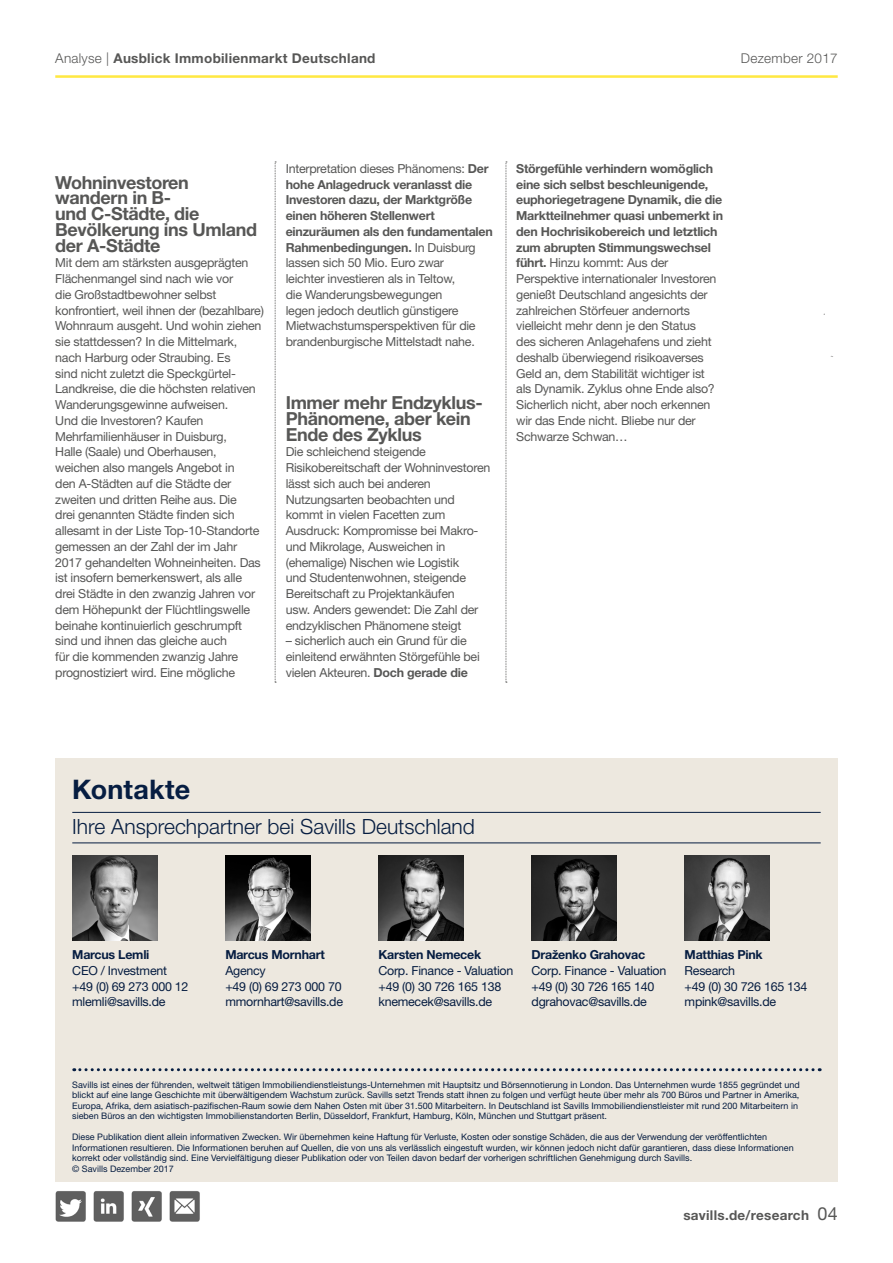
<style>
.page{position:relative;width:893px;height:1263px;background:#fff}
.page>*{position:absolute;margin:0;border:0;box-sizing:border-box;transform-origin:0 0}
.t1{font:700 27px "Helvetica Neue LT Std";color:#061d41}
.t2{font:300 21px "Helvetica Neue LT Std";color:#061d41}
.t3{font:700 18px/15.8px "Helvetica Neue LT Std";letter-spacing:-.02em;color:#575756}
.t4{font:700 13.5px "Helvetica Neue LT Std";letter-spacing:.02em;color:#575756}
.t5{font:300 13.5px "Helvetica Neue LT Std";letter-spacing:.02em;color:#575756}
.t6{font:12.45px/15.8px "Helvetica Neue LT Std";letter-spacing:-.02em;color:#575756}
.t7{font:12.45px/15.8px "Helvetica Neue LT Std";letter-spacing:-.02em;color:#061d41}
.t8{font:700 12.45px "Helvetica Neue LT Std";letter-spacing:-.02em;color:#061d41}
.t9{font:9px/10.5px "Helvetica Neue LT Std";color:#061d41}
.s1{font-weight:300}
.s2{font-weight:700}
.s3{font-weight:400;font-size:18px}
</style>
<div class="page">
<hr style="left:55px;top:75px;width:783px;height:3px;background:#ffe843">
<div style="left:55px;top:758px;width:783px;height:424px;background:#ede8df"></div>
<hr style="left:72px;top:812px;width:749px;height:1px;background:#061d41">
<hr style="left:72px;top:842px;width:749px;height:1px;background:#061d41">
<img style="left:225px;top:856px;width:85px;height:85px">
<img style="left:73px;top:856px;width:84px;height:85px">
<img style="left:378px;top:856px;width:85px;height:85px">
<img style="left:531px;top:856px;width:86px;height:85px">
<img style="left:685px;top:856px;width:85px;height:85px">
<svg style="left:74px;top:1068px;width:746px;height:3px"></svg>
<img style="left:55px;top:1191px;width:31px;height:30px">
<img style="left:93px;top:1191px;width:31px;height:30px">
<img style="left:131px;top:1191px;width:31px;height:30px">
<img style="left:169px;top:1191px;width:31px;height:30px">
<svg style="left:275px;top:162px;width:1px;height:521px"></svg>
<svg style="left:506px;top:162px;width:1px;height:521px"></svg>
<p class="t4" style="left:55px;top:50px;width:322px"><span class="s1">Analyse |</span> Ausblick Immobilienmarkt Deutschland</p>
<p class="t5" style="left:741px;top:50px;width:98px">Dezember 2017</p>
<h3 class="t3" style="left:55px;top:174px;width:203px">Wohninvestoren wandern in B-<br>und C-Städte, die<br>Bevölkerung ins Umland der A-Städte</h3>
<p class="t6" style="left:55px;top:255px;width:210px">Mit dem am stärksten ausgeprägten Flächenmangel sind nach wie vor<br>die Großstadtbewohner selbst konfrontiert, weil ihnen der (bezahlbare)<br>Wohnraum ausgeht. Und wohin ziehen sie stattdessen? In die Mittelmark, nach Harburg oder Straubing. Es<br>sind nicht zuletzt die Speckgürtel-Landkreise, die die höchsten relativen Wanderungsgewinne aufweisen.<br>Und die Investoren? Kaufen Mehrfamilienhäuser in Duisburg,<br>Halle (Saale) und Oberhausen, weichen also mangels Angebot in<br>den A-Städten auf die Städte der zweiten und dritten Reihe aus. Die<br>drei genannten Städte finden sich allesamt in der Liste Top-10-Standorte gemessen an der Zahl der im Jahr 2017 gehandelten Wohneinheiten. Das ist insofern bemerkenswert, als alle drei Städte in den zwanzig Jahren vor dem Höhepunkt der Flüchtlingswelle beinahe kontinuierlich geschrumpft sind und ihnen das gleiche auch<br>für die kommenden zwanzig Jahre prognostiziert wird. Eine mögliche</p>
<p class="t6" style="left:286px;top:160px;width:209px">Interpretation dieses Phänomens: <span class="s2">Der hohe Anlagedruck veranlasst die Investoren dazu, der Marktgröße einen höheren Stellenwert einzuräumen als den fundamentalen Rahmenbedingungen.</span> In Duisburg lassen sich 50 Mio. Euro zwar<br>leichter investieren als in Teltow,<br>die Wanderungsbewegungen<br>legen jedoch deutlich günstigere Mietwachstumsperspektiven für die brandenburgische Mittelstadt nahe.</p>
<h3 class="t3" style="left:286px;top:394px;width:199px">Immer mehr Endzyklus-<br>Phänomene, aber kein<br>Ende des Zyklus</h3>
<p class="t6" style="left:286px;top:444px;width:206px">Die schleichend steigende<br>Risikobereitschaft der Wohninvestoren lässt sich auch bei anderen<br>Nutzungsarten beobachten und kommt in vielen Facetten zum<br>Ausdruck: Kompromisse bei Makro&shy;und Mikrolage, Ausweichen in (ehemalige) Nischen wie Logistik<br>und Studentenwohnen, steigende<br>Bereitschaft zu Projektankäufen<br>usw. Anders gewendet: Die Zahl der endzyklischen Phänomene steigt</p>
<p class="t6" style="left:286px;top:633px;width:196px">– sicherlich auch ein Grund für die einleitend erwähnten Störgefühle bei vielen Akteuren. <span class="s2">Doch gerade die</span></p>
<p class="t6" style="left:516px;top:160px;width:209px"><span class="s2">Störgefühle verhindern womöglich eine sich selbst beschleunigende, euphoriegetragene Dynamik, die die Marktteilnehmer quasi unbemerkt in den Hochrisikobereich und letztlich zum abrupten Stimmungswechsel führt.</span> Hinzu kommt: Aus der Perspektive internationaler Investoren genießt Deutschland angesichts der zahlreichen Störfeuer andernorts vielleicht mehr denn je den Status<br>des sicheren Anlagehafens und zieht deshalb überwiegend risikoaverses Geld an, dem Stabilität wichtiger ist<br>als Dynamik. Zyklus ohne Ende also?<br>Sicherlich nicht, aber noch erkennen wir das Ende nicht. Bliebe nur der Schwarze Schwan…</p>
<h1 class="t1" style="left:72px;top:772px;width:119px">Kontakte</h1>
<h2 class="t2" style="left:72px;top:814px;width:404px">Ihre Ansprechpartner bei Savills Deutschland</h2>
<p class="t8" style="left:72px;top:947px;width:79px">Marcus Lemli</p>
<p class="t7" style="left:72px;top:962px;width:118px">CEO / Investment +49 (0) 69 273 000 12 mlemli@savills.de</p>
<p class="t8" style="left:225px;top:947px;width:101px">Marcus Mornhart</p>
<p class="t7" style="left:225px;top:962px;width:119px">Agency<br>+49 (0) 69 273 000 70 mmornhart@savills.de</p>
<p class="t8" style="left:378px;top:947px;width:104px">Karsten Nemecek</p>
<p class="t7" style="left:378px;top:962px;width:136px">Corp. Finance - Valuation +49 (0) 30 726 165 138 knemecek@savills.de</p>
<p class="t8" style="left:531px;top:947px;width:115px">Draženko Grahovac</p>
<p class="t7" style="left:531px;top:962px;width:136px">Corp. Finance - Valuation +49 (0) 30 726 165 140 dgrahovac@savills.de</p>
<p class="t8" style="left:685px;top:947px;width:80px">Matthias Pink</p>
<p class="t7" style="left:685px;top:962px;width:124px">Research<br>+49 (0) 30 726 165 134 mpink@savills.de</p>
<p class="t9" style="left:72px;top:1079px;width:729px">Savills ist eines der führenden, weltweit tätigen Immobiliendienstleistungs-Unternehmen mit Hauptsitz und Börsennotierung in London. Das Unternehmen wurde 1855 gegründet und blickt auf eine lange Geschichte mit überwältigendem Wachstum zurück. Savills setzt Trends statt ihnen zu folgen und verfügt heute über mehr als 700 Büros und Partner in Amerika, Europa, Afrika, dem asiatisch-pazifischen-Raum sowie dem Nahen Osten mit über 31.500 Mitarbeitern. In Deutschland ist Savills Immobiliendienstleister mit rund 200 Mitarbeitern in sieben Büros an den wichtigsten Immobilienstandorten Berlin, Düsseldorf, Frankfurt, Hamburg, Köln, München und Stuttgart präsent.</p>
<p class="t9" style="left:72px;top:1131px;width:723px">Diese Publikation dient allein informativen Zwecken. Wir übernehmen keine Haftung für Verluste, Kosten oder sonstige Schäden, die aus der Verwendung der veröffentlichten Informationen resultieren. Die Informationen beruhen auf Quellen, die von uns als verlässlich eingestuft wurden, wir können jedoch nicht dafür garantieren, dass diese Informationen korrekt oder vollständig sind. Eine Vervielfältigung dieser Publikation oder von Teilen davon bedarf der vorherigen schriftlichen Genehmigung durch Savills.<br>© Savills Dezember 2017</p>
<p class="t4" style="left:683px;top:1207px;width:156px">savills.de/research <span class="s3">04</span></p>
</div>
